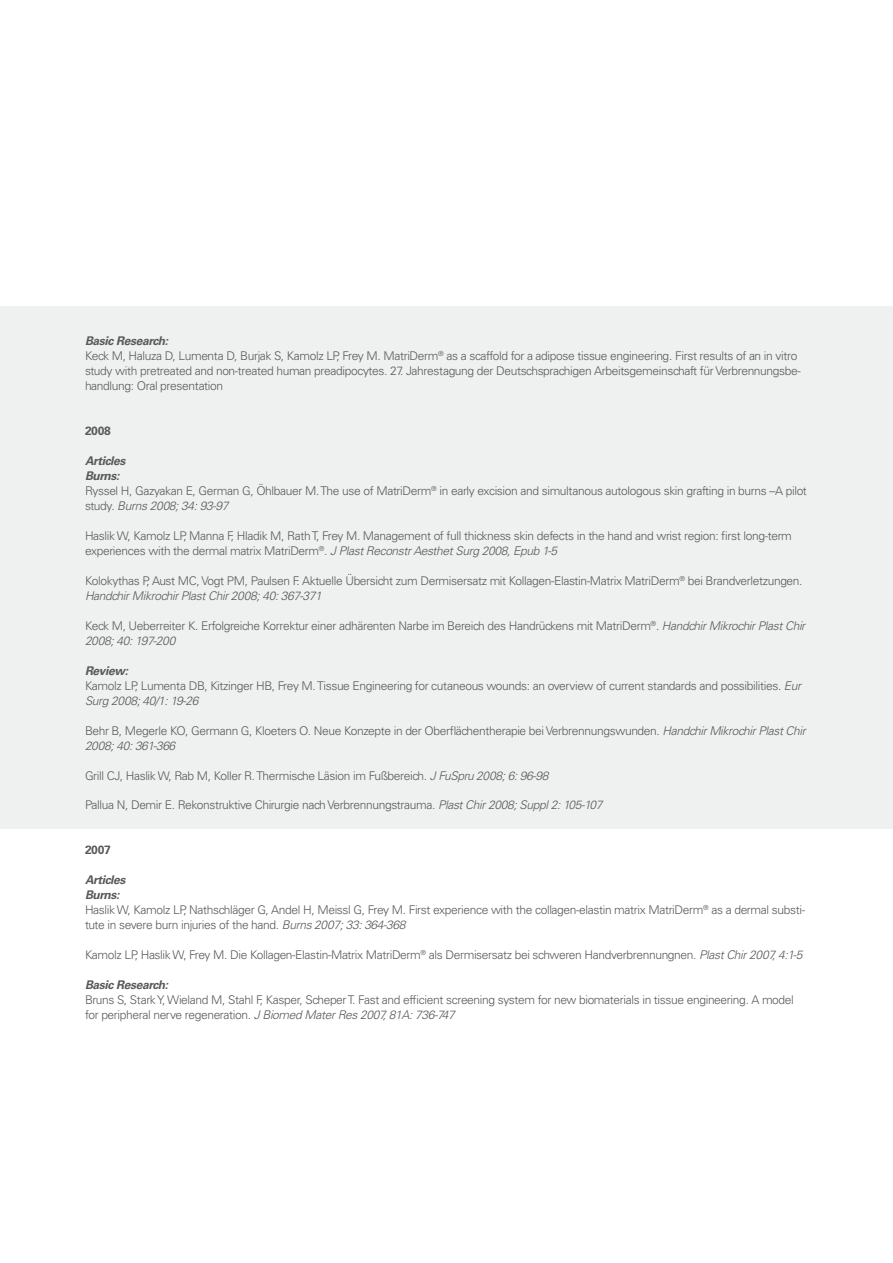
<style>
.page{position:relative;width:893px;height:1263px;background:#fff}
.page>*{position:absolute;margin:0;border:0;box-sizing:border-box;transform-origin:0 0}
.t1{font:300 12px/15px "Univers LT Std";letter-spacing:-.03em;color:#58595b}
.t2{font:italic 700 12px "Univers LT Std";letter-spacing:-.03em;color:#58595b}
.t3{font:700 12px "Univers LT Std";letter-spacing:-.03em;color:#58595b}
.s1{font-weight:700;font-style:italic}
.s2{font-style:italic}
</style>
<div class="page">
<div style="left:0;top:306px;width:893px;height:523px;background:#eff0f0"></div>
<p class="t1" style="left:85px;top:334px;width:717px"><span class="s1">Basic Research:<br></span>Keck M, Haluza D, Lumenta D, Burjak S, Kamolz LP, Frey M. MatriDerm<sup>®</sup> as a scaffold for a adipose tissue engineering. First results of an in vitro study with pretreated and non-treated human preadipocytes. 27. Jahrestagung der Deutschsprachigen Arbeitsgemeinschaft für Verbrennungsbe&shy;handlung: Oral presentation</p>
<p class="t3" style="left:85px;top:425px;width:27px">2008</p>
<p class="t1" style="left:85px;top:454px;width:723px"><span class="s1">Articles<br>Burns:<br></span>Ryssel H, Gazyakan E, German G, Öhlbauer M. The use of MatriDerm<sup>®</sup> in early excision and simultanous autologous skin grafting in burns –A pilot study. <span class="s2">Burns 2008; 34: 93-97</span></p>
<p class="t1" style="left:85px;top:529px;width:708px">Haslik W, Kamolz LP, Manna F, Hladik M, Rath T, Frey M. Management of full thickness skin defects in the hand and wrist region: first long-term experiences with the dermal matrix MatriDerm<sup>®</sup>. <span class="s2">J Plast Reconstr Aesthet Surg 2008, Epub 1-5</span></p>
<p class="t1" style="left:85px;top:573px;width:719px">Kolokythas P, Aust MC, Vogt PM, Paulsen F. Aktuelle Übersicht zum Dermisersatz mit Kollagen-Elastin-Matrix MatriDerm<sup>®</sup> bei Brandverletzungen.<br><span class="s2">Handchir Mikrochir Plast Chir 2008; 40: 367-371</span></p>
<p class="t1" style="left:85px;top:618px;width:722px">Keck M, Ueberreiter K. Erfolgreiche Korrektur einer adhärenten Narbe im Bereich des Handrückens mit MatriDerm<sup>®</sup>. <span class="s2">Handchir Mikrochir Plast Chir<br>2008; 40: 197-200</span></p>
<p class="t1" style="left:85px;top:663px;width:718px"><span class="s1">Review:<br></span>Kamolz LP, Lumenta DB, Kitzinger HB, Frey M. Tissue Engineering for cutaneous wounds: an overview of current standards and possibilities. <span class="s2">Eur<br>Surg 2008; 40/1: 19-26</span></p>
<p class="t1" style="left:85px;top:723px;width:722px">Behr B, Megerle KO, Germann G, Kloeters O. Neue Konzepte in der Oberflächentherapie bei Verbrennungswunden. <span class="s2">Handchir Mikrochir Plast Chir<br>2008; 40: 361-366</span></p>
<p class="t1" style="left:85px;top:768px;width:465px">Grill CJ, Haslik W, Rab M, Koller R. Thermische Läsion im Fußbereich. <span class="s2">J FuSpru 2008; 6: 96-98</span></p>
<p class="t1" style="left:85px;top:798px;width:519px">Pallua N, Demir E. Rekonstruktive Chirurgie nach Verbrennungstrauma. <span class="s2">Plast Chir 2008; Suppl 2: 105-107</span></p>
<p class="t3" style="left:85px;top:845px;width:27px">2007</p>
<p class="t1" style="left:85px;top:873px;width:721px"><span class="s1">Articles<br>Burns:<br></span>Haslik W, Kamolz LP, Nathschläger G, Andel H, Meissl G, Frey M. First experience with the collagen-elastin matrix MatriDerm<sup>®</sup> as a dermal substi&shy;tute in severe burn injuries of the hand. <span class="s2">Burns 2007; 33: 364-368</span></p>
<p class="t1" style="left:85px;top:948px;width:719px">Kamolz LP, Haslik W, Frey M. Die Kollagen-Elastin-Matrix MatriDerm<sup>®</sup> als Dermisersatz bei schweren Handverbrennungnen. <span class="s2">Plast Chir 2007, 4:1-5</span></p>
<p class="t2" style="left:85px;top:980px;width:85px">Basic Research:</p>
<p class="t1" style="left:85px;top:993px;width:710px">Bruns S, Stark Y, Wieland M, Stahl F, Kasper, Scheper T. Fast and efficient screening system for new biomaterials in tissue engineering. A model for peripheral nerve regeneration. <span class="s2">J Biomed Mater Res 2007, 81A: 736-747</span></p>
</div>
